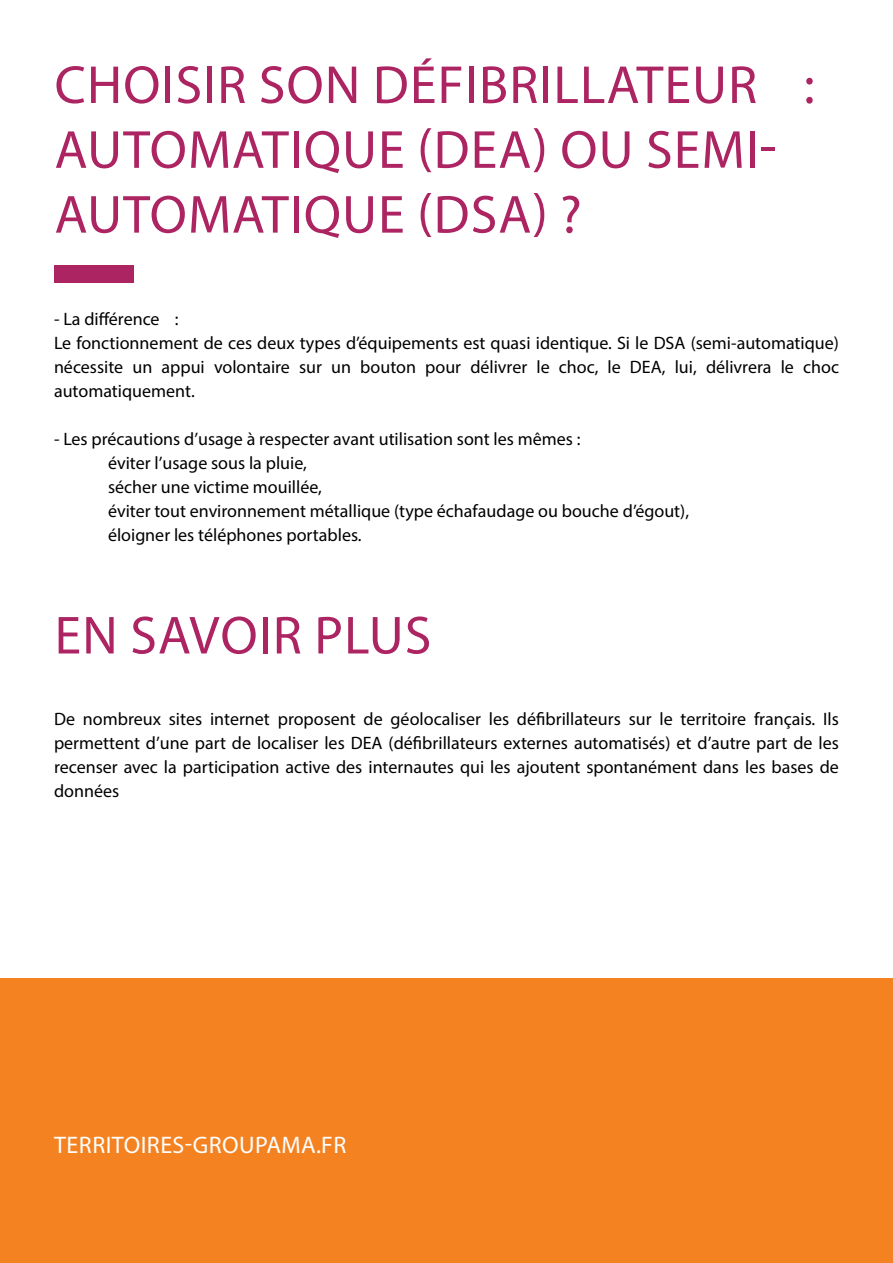
<style>
.page{position:relative;width:893px;height:1263px;background:#fff}
.page>*{position:absolute;margin:0;border:0;box-sizing:border-box;transform-origin:0 0}
.t1{font:54px/64.8px "Myriad Pro";letter-spacing:.02em;color:#ac2562}
.t2{font:24px "Myriad Pro";letter-spacing:.02em;color:#fff}
.t3{font:18px/24px "Myriad Pro";color:#000}
</style>
<div class="page">
<div style="left:54px;top:266px;width:80px;height:17px;background:#ac2562"></div>
<div style="left:0;top:1240px;width:893px;height:23px;background:#f58220"></div>
<div style="left:0;top:978px;width:893px;height:262px;background:#f58220"></div>
<h1 class="t1" style="left:55px;top:52px;width:762px">Choisir son défibrillateur :<br>Automatique (DEA</h1>
<h1 class="t1" style="left:55px;top:116px;width:723px;text-indent:478px">) ou semi&shy;automatique (DSA) ?</h1>
<p class="t3" style="left:54px;top:306px;width:787px">- La différence :<br>Le fonctionnement de ces deux types d’équipements est quasi identique. Si le DSA (semi-automatique) nécessite un appui volontaire sur un bouton pour délivrer le choc, le DEA, lui, délivrera le choc automatiquement.</p>
<p class="t3" style="left:108px;top:426px;width:583px;text-indent:-54px">- Les précautions d’usage à respecter avant utilisation sont les mêmes :<br>éviter l’usage sous la pluie,<br>sécher une victime mouillée,<br>éviter tout environnement métallique (type échafaudage ou bouche d’égout), éloigner les téléphones portables.</p>
<h1 class="t1" style="left:55px;top:602px;width:373px">En savoir plus</h1>
<p class="t3" style="left:54px;top:707px;width:786px">De nombreux sites internet proposent de géolocaliser les défibrillateurs sur le territoire français. I ls permettent d’une part de localiser les DEA</p>
<p class="t3" style="left:54px;top:731px;width:786px;text-align:justify;text-indent:335px">(défibrillateurs externes automatisés) et d’autre part de les recenser avec la participation active des internautes qui les ajoutent spontanément dans les bases de données</p>
<h2 class="t2" style="left:54px;top:1130px;width:294px">territoires-groupama.fr</h2>
</div>
